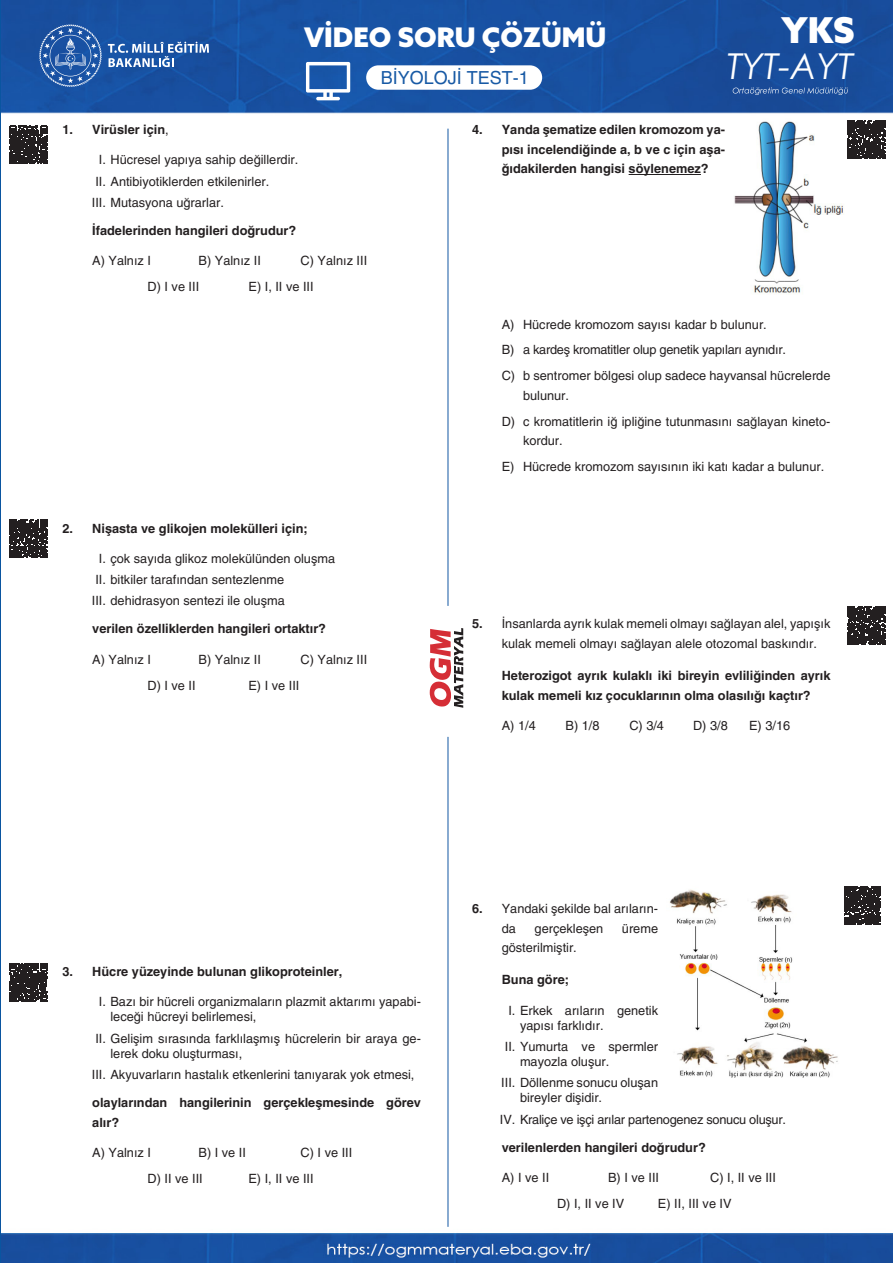
<style>
.page{position:relative;width:893px;height:1263px;background:#fff}
.page>*{position:absolute;margin:0;border:0;box-sizing:border-box;transform-origin:0 0}
.t1{font:italic 35.7px "Century Gothic";color:#fff}
.t2{font:900 35.7px "Azo Sans";color:#fff}
.t3{font:900 27px "Azo Sans";color:#fff}
.t4{font:18px "Helveticasinav";color:#185aa5}
.t5{font:12.75px/15px "Helveticasinav";color:#231f20}
.t6{font:700 12.75px/19.5px "Helveticasinav";color:#231f20}
.t7{font:12.75px "Helveticasinav";letter-spacing:-.02em;color:#231f20}
.s1{font-weight:400}
.s2{font-weight:700}
</style>
<div class="page">
<img style="left:2px;top:0;width:891px;height:1263px">
<hr style="left:448px;top:129px;width:1px;height:477px;background:#1358a3">
<hr style="left:448px;top:737px;width:1px;height:490px;background:#1358a3">
<svg style="left:39px;top:24px;width:63px;height:63px;background:#3a6bb0"></svg>
<svg style="left:108px;top:42px;width:101px;height:25px;background:#5781bb"></svg>
<svg style="left:430px;top:627px;width:33px;height:81px"></svg>
<div style="left:366px;top:65px;width:176px;height:25px;background:#fff;border-radius:12px"></div>
<svg style="left:306px;top:62px;width:44px;height:38px"></svg>
<svg style="left:733px;top:87px;width:115px;height:8px"></svg>
<hr style="left:629px;top:174px;width:72px;height:1px;background:#231f20">
<svg style="left:9px;top:126px;width:38px;height:38px"></svg>
<svg style="left:9px;top:519px;width:38px;height:38px"></svg>
<svg style="left:9px;top:964px;width:38px;height:38px"></svg>
<svg style="left:847px;top:121px;width:38px;height:37px"></svg>
<svg style="left:847px;top:607px;width:38px;height:37px"></svg>
<svg style="left:843px;top:886px;width:38px;height:38px"></svg>
<img style="left:733px;top:117px;width:111px;height:177px">
<img style="left:667px;top:885px;width:176px;height:193px">
<h2 class="t3" style="left:304px;top:19px;width:304px">VİDEO SORU ÇÖZÜMÜ</h2>
<h3 class="t4" style="left:381px;top:68px;width:150px">BİYOLOJİ TEST-1</h3>
<h1 class="t2" style="left:781px;top:6px;width:75px">YKS</h1>
<h1 class="t1" style="left:727px;top:41px;width:128px">TYT-AYT</h1>
<p class="t6" style="left:63px;top:120px;width:108px">1. Virüsler için<span class="s1">,</span></p>
<p class="t5" style="left:92px;top:149px;width:208px;line-height:21.5px;text-indent:7px">I. Hücresel yapıya sahip değillerdir.<br>II. Antibiyotiklerden etkilenirler.<br>III. Mutasyona uğrarlar.</p>
<p class="t6" style="left:92px;top:221px;width:206px">İfadelerinden hangileri doğrudur?</p>
<p class="t5" style="left:92px;top:253px;width:60px">A) Yalnız I</p>
<p class="t5" style="left:199px;top:253px;width:64px">B) Yalnız II</p>
<p class="t5" style="left:301px;top:253px;width:68px">C) Yalnız III</p>
<p class="t5" style="left:148px;top:279px;width:53px">D) I ve III</p>
<p class="t5" style="left:248px;top:279px;width:67px">E) I, II ve III</p>
<p class="t6" style="left:62px;top:518px;width:247px">2. Nişasta ve glikojen molekülleri için;</p>
<p class="t5" style="left:92px;top:548px;width:245px;line-height:21.5px;text-indent:7px">I. çok sayıda glikoz molekülünden oluşma<br>II. bitkiler tarafından sentezlenme<br>III. dehidrasyon sentezi ile oluşma</p>
<p class="t6" style="left:92px;top:619px;width:235px">verilen özelliklerden hangileri ortaktır?</p>
<p class="t5" style="left:92px;top:652px;width:60px">A) Yalnız I</p>
<p class="t5" style="left:199px;top:652px;width:64px">B) Yalnız II</p>
<p class="t5" style="left:301px;top:652px;width:68px">C) Yalnız III</p>
<p class="t5" style="left:148px;top:678px;width:50px">D) I ve II</p>
<p class="t5" style="left:248px;top:678px;width:53px">E) I ve III</p>
<p class="t6" style="left:502px;top:120px;width:225px;text-align:justify;text-indent:-30px">4. Yanda şematize edilen kromozom ya&shy;pısı incelendiğinde a, b ve c için aşa&shy;ğıdakilerden hangisi söylenemez?</p>
<p class="t5" style="left:502px;top:311px;width:330px;line-height:26px">A) Hücrede kromozom sayısı kadar b bulunur.<br>B) a kardeş kromatitler olup genetik yapıları aynıdır.<br>C) b sentromer bölgesi olup sadece hayvansal hücrelerde</p>
<p class="t5" style="left:502px;top:382px;width:330px;line-height:26px;text-indent:21px">bulunur.<br>D) c kromatitlerin iğ ipliğine tutunmasını sağlayan kineto-</p>
<p class="t5" style="left:502px;top:428px;width:324px;line-height:26px;text-indent:21px">kordur.<br>E) Hücrede kromozom sayısının iki katı kadar a bulunur.</p>
<p class="t5" style="left:502px;top:614px;width:330px;line-height:19.5px;text-indent:-30px"><span class="s2">5.</span> İnsanlarda ayrık kulak memeli olmayı sağlayan alel, yapışık kulak memeli olmayı sağlayan alele otozomal baskındır.</p>
<p class="t6" style="left:502px;top:666px;width:330px">Heterozigot ayrık kulaklı iki bireyin evliliğinden ayrık kulak memeli kız çocuklarının olma olasılığı kaçtır?</p>
<p class="t5" style="left:502px;top:718px;width:36px">A) 1/4</p>
<p class="t5" style="left:566px;top:718px;width:36px">B) 1/8</p>
<p class="t5" style="left:629px;top:718px;width:36px">C) 3/4</p>
<p class="t5" style="left:693px;top:718px;width:36px">D) 3/8</p>
<p class="t5" style="left:749px;top:718px;width:43px">E) 3/16</p>
<p class="t6" style="left:62px;top:962px;width:281px">3. Hücre yüzeyinde bulunan glikoproteinler,</p>
<p class="t5" style="left:110px;top:994px;width:312px;text-indent:-12px">I. Bazı bir hücreli organizmaların plazmit aktarımı yapabi&shy;leceği hücreyi belirlemesi,</p>
<p class="t5" style="left:110px;top:1031px;width:312px;text-indent:-15px">II. Gelişim sırasında farklılaşmış hücrelerin bir araya ge&shy;lerek doku oluşturması,</p>
<p class="t5" style="left:92px;top:1067px;width:324px">III. Akyuvarların hastalık etkenlerini tanıyarak yok etmesi,</p>
<p class="t6" style="left:92px;top:1093px;width:330px">olaylarından hangilerinin gerçekleşmesinde görev alır?</p>
<p class="t5" style="left:92px;top:1145px;width:60px">A) Yalnız I</p>
<p class="t5" style="left:199px;top:1145px;width:49px">B) I ve II</p>
<p class="t5" style="left:301px;top:1145px;width:53px">C) I ve III</p>
<p class="t5" style="left:148px;top:1171px;width:57px">D) II ve III</p>
<p class="t5" style="left:248px;top:1171px;width:67px">E) I, II ve III</p>
<p class="t5" style="left:502px;top:899px;width:158px;line-height:19.5px;text-indent:-30px"><span class="s2">6.</span> Yandaki şekilde bal arıların&shy;da</p>
<p class="t5" style="left:535px;top:921px;width:70px">gerçekleşen</p>
<p class="t5" style="left:622px;top:921px;width:38px">üreme</p>
<p class="t5" style="left:502px;top:940px;width:77px">gösterilmiştir.</p>
<p class="t6" style="left:502px;top:970px;width:69px">Buna göre;</p>
<p class="t5" style="left:520px;top:1003px;width:140px;text-indent:-12px">I. Erkek arıların genetik yapısı farklıdır.</p>
<p class="t5" style="left:520px;top:1039px;width:140px;text-indent:-15px">II. Yumurta ve spermler mayozla oluşur.</p>
<p class="t5" style="left:520px;top:1075px;width:140px;text-indent:-19px">III. Döllenme sonucu oluşan bireyler dişidir.</p>
<p class="t7" style="left:500px;top:1112px;width:288px">IV. Kraliçe ve işçi arılar partenogenez sonucu oluşur.</p>
<p class="t6" style="left:502px;top:1137px;width:206px">verilenlerden hangileri doğrudur?</p>
<p class="t5" style="left:502px;top:1170px;width:49px">A) I ve II</p>
<p class="t5" style="left:608px;top:1170px;width:53px">B) I ve III</p>
<p class="t5" style="left:710px;top:1170px;width:67px">C) I, II ve III</p>
<p class="t5" style="left:557px;top:1196px;width:69px">D) I, II ve IV</p>
<p class="t5" style="left:658px;top:1196px;width:75px">E) II, III ve IV</p>
</div>
